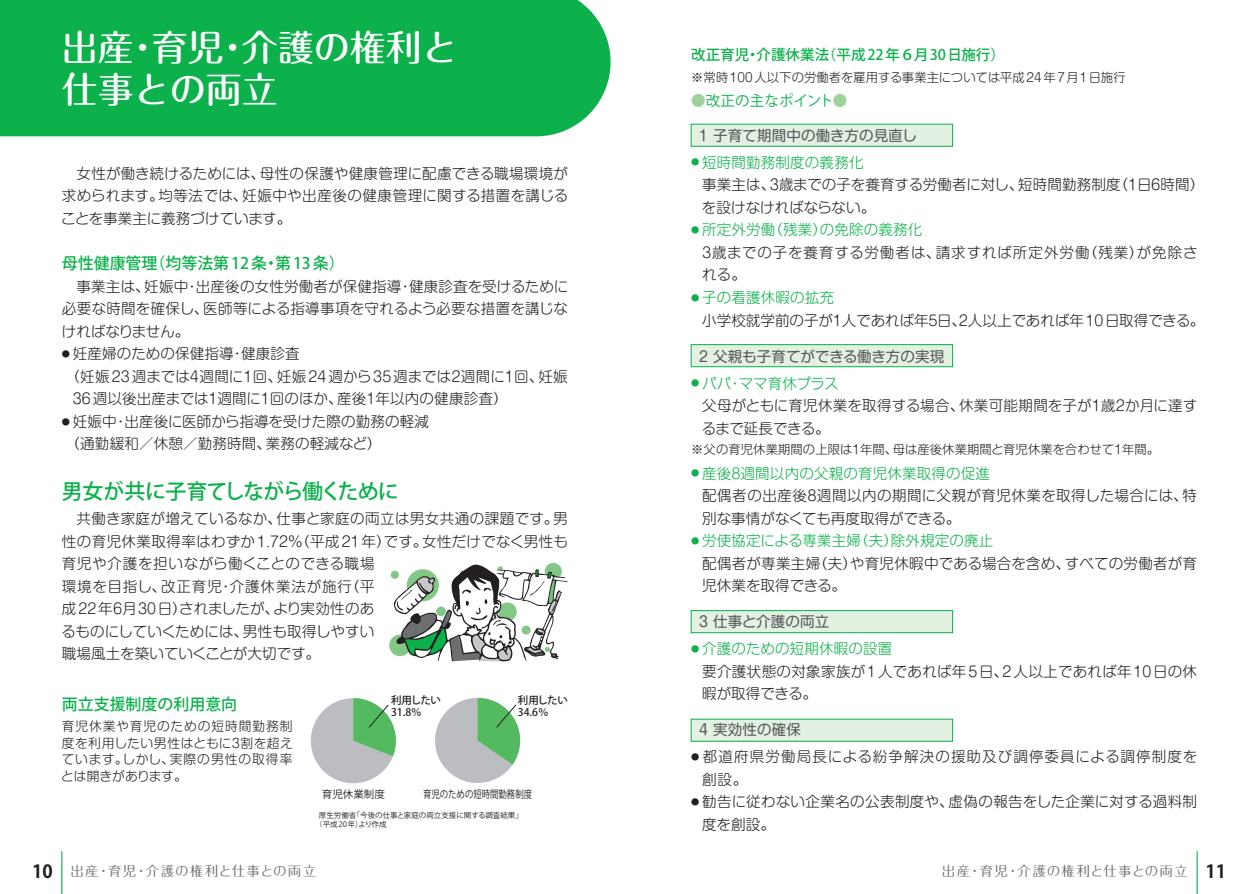
<style>
.page{position:relative;width:1259px;height:894px;background:#fff}
.page>*{position:absolute;margin:0;border:0;box-sizing:border-box;transform-origin:0 0}
.t1{font:36px/42px "Maru Fo Pro Medium 90 pv RKSJ H";color:#fff}
.t2{font:21px "Koz Go Pro Medium 90 pv RKSJ H";letter-spacing:-.04em;color:#0cb14b}
.t3{font:15.9px "Koz Go Pro Medium 90 pv RKSJ H";color:#0cb14b}
.t4{font:14.55px/22.5px "Shin M Go Pro Light 90 pv RKSJ H";letter-spacing:.01em;color:#231f20}
.t5{font:14.55px/22.5px "Shin M Go Pro Light 90 pv RKSJ H";letter-spacing:.05em;color:#231f20}
.t6{font:14.55px "Shin M Go Pro Regular 90 pv RKSJ H";letter-spacing:.01em;color:#58595b}
.t7{font:14.55px/22.5px "Shin M Go Pro Light 90 pv RKSJ H";letter-spacing:.075em;color:#231f20}
.t8{font:14.55px "Koz Go Pro Medium 90 pv RKSJ H";color:#0cb14b}
.t9{font:14.55px "Koz Go Pro Regular 90 pv RKSJ H";letter-spacing:.01em;color:#0cb14b}
.t10{font:13.5px "Maru Fo Pro Regular 90 pv RKSJ H";letter-spacing:.085em;color:#6d6e70}
.t11{font:12.75px/16.5px "Shin M Go Pro Light 90 pv RKSJ H";letter-spacing:.035em;color:#231f20;text-align:justify}
.t12{font:12.3px "Shin M Go Pro Light 90 pv RKSJ H";letter-spacing:.01em;color:#231f20}
.t13{font:10.5px/12px "Koz Go Pro Medium 90 pv RKSJ H";letter-spacing:-.03em;color:#231f20}
.t14{font:10.5px "Koz Go Pro Regular 90 pv RKSJ H";color:#231f20;scale:.8 1}
.t15{font:10.5px "Koz Go Pro Regular 90 pv RKSJ H";color:#231f20}
.t16{font:7.5px/9.8px "Koz Go Pro Regular 90 pv RKSJ H";color:#231f20}
.s1{color:#9dd29c}
.s2{color:#0cb14b}
.s3{font-family:"Koz Go Pro Bold 90 pv RKSJ H";font-size:18px;color:#231f20}
</style>
<div class="page">
<div style="left:0;top:0;width:611px;height:136px;background:#0cb14b"></div>
<svg style="left:389px;top:634px;width:22px;height:22px"></svg>
<svg style="left:393px;top:562px;width:175px;height:99px"></svg>
<div style="left:691px;top:344px;width:262px;height:22px;background:#e3f1e2"></div>
<div style="left:691px;top:344px;width:262px;height:23px;border:1px solid #0cb14b"></div>
<div style="left:691px;top:124px;width:262px;height:22px;background:#e3f1e2"></div>
<div style="left:691px;top:124px;width:262px;height:23px;border:1px solid #0cb14b"></div>
<div style="left:691px;top:610px;width:262px;height:22px;background:#e3f1e2"></div>
<div style="left:691px;top:610px;width:262px;height:23px;border:1px solid #0cb14b"></div>
<div style="left:691px;top:719px;width:262px;height:22px;background:#e3f1e2"></div>
<hr style="left:1197px;top:851px;width:1px;height:42px;background:#0cb14b">
<hr style="left:61px;top:851px;width:1px;height:42px;background:#0cb14b">
<div style="left:311px;top:698px;width:85px;height:85px;background:#bbbdc0;border-radius:50%"></div>
<div style="left:435px;top:697px;width:85px;height:85px;background:#bbbdc0;border-radius:50%"></div>
<svg style="left:353px;top:698px;width:43px;height:58px"></svg>
<svg style="left:478px;top:697px;width:42px;height:67px"></svg>
<h1 class="t1" style="left:62px;top:31px;width:398px">出産・育児・介護の権利と仕事との両立</h1>
<p class="t4" style="left:61px;top:164px;width:509px;text-align:justify">　女性が働き続けるためには、母性の保護や健康管理に配慮できる職場環境が求められます。均等法では、妊娠中や出産後の健康管理に関する措置を講じることを事業主に義務づけています。</p>
<p class="t3" style="left:62px;top:257px;width:284px">母性健康管理（均等法第 12条・第 13条）</p>
<p class="t4" style="left:62px;top:277px;width:508px;text-align:justify">　事業主は、妊娠中・出産後の女性労働者が保健指導・健康診査を受けるために必要な時間を確保し、医師等による指導事項を守れるよう必要な措置を講じなければなりません。</p>
<p class="t4" style="left:62px;top:344px;width:239px"><sup>●</sup> 妊産婦のための保健指導・健康診査</p>
<p class="t4" style="left:66px;top:367px;width:504px">（妊娠23週までは４週間に１回、妊娠24週から35週までは２週間に１回、妊娠</p>
<p class="t4" style="left:73px;top:389px;width:436px">36週以後出産までは１週間に１回のほか、産後１年以内の健康診査）</p>
<p class="t4" style="left:62px;top:412px;width:369px"><sup>●</sup> 妊娠中・出産後に医師から指導を受けた際の勤務の軽減（通勤緩和／休憩／勤務時間、業務の軽減など）</p>
<h2 class="t2" style="left:62px;top:483px;width:339px">男女が共に子育てしながら働くために</h2>
<p class="t4" style="left:61px;top:509px;width:508px">　共働き家庭が増えているなか、仕事と家庭の両立は男女共通の課題です。男性の育児休業取得率はわずか1.72％（平成21年）です。女性だけでなく男性も育児や介護を担いながら働くことのできる職場<br>環境を目指し、改正育児・介護休業法が施行（平<br>成22年６月30日）されましたが、より実効性のあ<br>るものにしていくためには、男性も取得しやすい<br>職場風土を築いていくことが大切です。</p>
<p class="t3" style="left:62px;top:697px;width:177px">両立支援制度の利用意向</p>
<p class="t13" style="left:391px;top:694px;width:52px">利用したい<br>31.8％</p>
<p class="t11" style="left:61px;top:719px;width:233px">育児休業や育児のための短時間勤務制度を利用したい男性はともに３割を超えています。しかし、実際の男性の取得率とは開きがあります。</p>
<p class="t13" style="left:518px;top:694px;width:52px">利用したい<br>34.6％</p>
<p class="t15" style="left:322px;top:789px;width:65px">育児休業制度</p>
<p class="t14" style="left:423px;top:789px;width:138px">育児のための短時間勤務制度</p>
<p class="t16" style="left:315px;top:810px;width:209px;text-indent:4px">厚生労働省「今後の仕事と家庭の両立支援に関する調査結果」（平成 20年）より作成</p>
<p class="t8" style="left:691px;top:49px;width:315px">改正育児・介護休業法（平成 22年６月30日施行）</p>
<p class="t12" style="left:691px;top:73px;width:436px">※常時100人以下の労働者を雇用する事業主については平成24年7月1日施行</p>
<p class="t9" style="left:691px;top:95px;width:158px"><span class="s1">●</span>改正の主なポイント<span class="s1">●</span></p>
<p class="t6" style="left:699px;top:130px;width:219px">1 子育て期間中の働き方の見直し</p>
<p class="t4" style="left:702px;top:153px;width:504px;text-indent:-11px"><sup>●</sup> <span class="s2">短時間勤務制度の義務化<br></span>事業主は、３歳までの子を養育する労働者に対し、短時間勤務制度（１日６時間）を設けなければならない。</p>
<p class="t5" style="left:699px;top:221px;width:500px;text-indent:-8px"><sup>●</sup> <span class="s2">所定外労働（残業）の免除の義務化<br></span>３歳までの子を養育する労働者は、請求すれば所定外労働（残業）が免除される。</p>
<p class="t4" style="left:702px;top:288px;width:504px;text-indent:-11px"><sup>●</sup> <span class="s2">子の看護休暇の拡充<br></span>小学校就学前の子が１人であれば年５日、２人以上であれば年10日取得できる。</p>
<p class="t6" style="left:699px;top:350px;width:247px">2 父親も子育てができる働き方の実現</p>
<p class="t4" style="left:702px;top:374px;width:497px;text-indent:-11px"><sup>●</sup> <span class="s2">パパ・ママ育休プラス<br></span>父母がともに育児休業を取得する場合、休業可能期間を子が１歳２か月に達するまで延長できる。</p>
<p class="t12" style="left:691px;top:445px;width:470px">※父の育児休業期間の上限は１年間、母は産後休業期間と育児休業を合わせて１年間。</p>
<p class="t4" style="left:702px;top:464px;width:496px;text-indent:-11px"><sup>●</sup> <span class="s2">産後８週間以内の父親の育児休業取得の促進<br></span>配偶者の出産後８週間以内の期間に父親が育児休業を取得した場合には、特別な事情がなくても再度取得ができる。</p>
<p class="t4" style="left:702px;top:531px;width:496px;text-indent:-11px"><sup>●</sup> <span class="s2">労使協定による専業主婦（夫）除外規定の廃止<br></span>配偶者が専業主婦（夫）や育児休暇中である場合を含め、すべての労働者が育児休業を取得できる。</p>
<p class="t6" style="left:699px;top:616px;width:132px">3 仕事と介護の両立</p>
<p class="t4" style="left:702px;top:639px;width:496px;text-indent:-11px"><sup>●</sup> <span class="s2">介護のための短期休暇の設置<br></span>要介護状態の対象家族が1人であれば年5日、2人以上であれば年10日の休暇が取得できる。</p>
<p class="t6" style="left:699px;top:724px;width:103px">4 実効性の確保</p>
<p class="t7" style="left:702px;top:747px;width:497px;text-indent:-11px"><sup>●</sup> 都道府県労働局長による紛争解決の援助及び調停委員による調停制度を創設。</p>
<p class="t4" style="left:702px;top:792px;width:496px;text-indent:-11px"><sup>●</sup> 勧告に従わない企業名の公表制度や、虚偽の報告をした企業に対する過料制度を創設。</p>
<p class="t10" style="left:32px;top:865px;width:286px"><span class="s3">10</span> 出産・育児・介護の権利と仕事との両立</p>
<p class="t10" style="left:942px;top:865px;width:286px">出産・育児・介護の権利と仕事との両立 <span class="s3">11</span></p>
</div>
